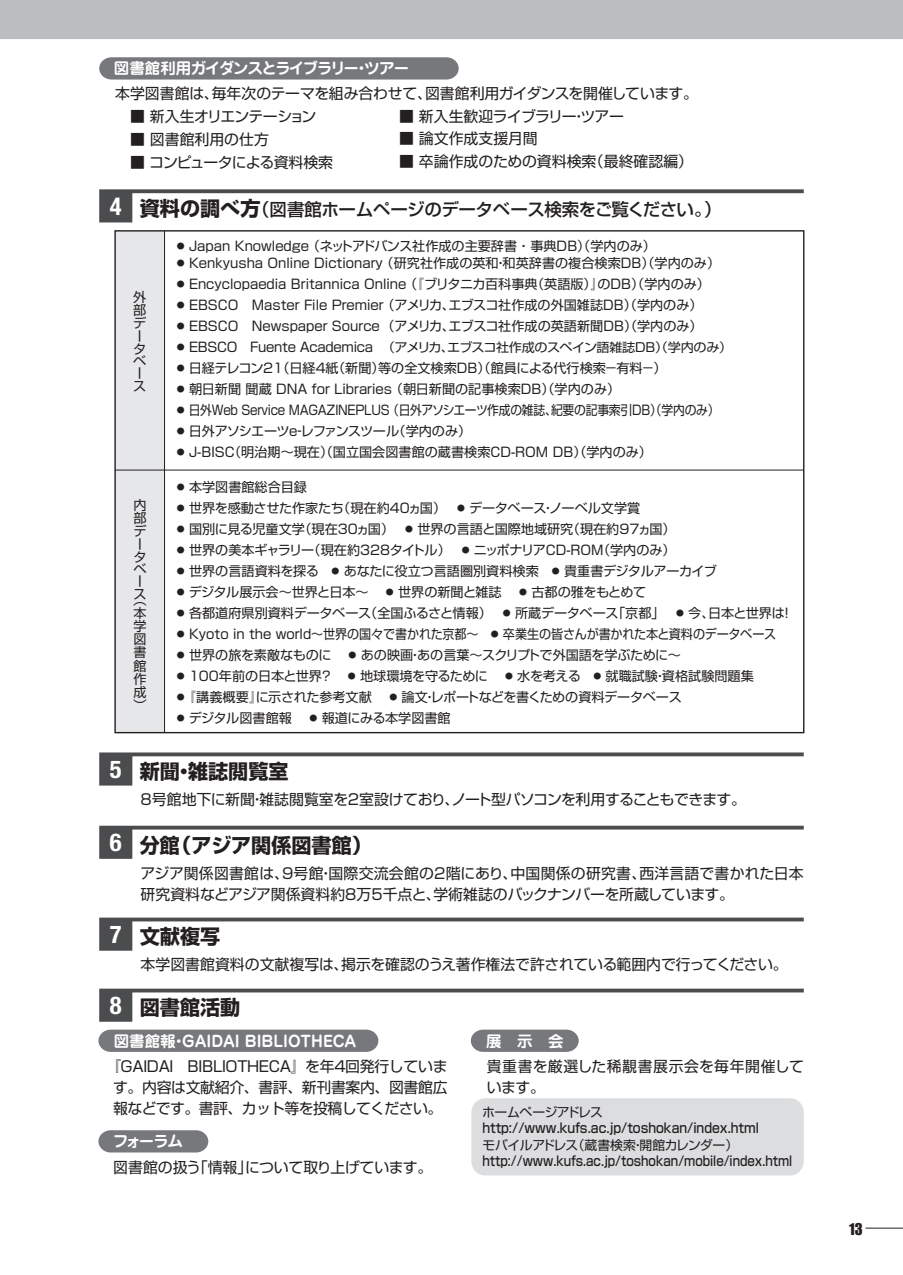
<style>
.page{position:relative;width:903px;height:1275px;background:#fff}
.page>*{position:absolute;margin:0;border:0;box-sizing:border-box;transform-origin:0 0}
.t1{font:20.12px "Shin Go Pro Bold 90 pv RKSJ H";color:#231f20}
.t2{font:17.5px "Shin Go Pro Medium 90 pv RKSJ H";letter-spacing:-.025em;color:#231f20}
.t3{font:15.58px "Jun 501 Pro Bold 90 pv RKSJ H";color:#fff}
.t4{font:15.58px "Jun 501 Pro Bold 90 pv RKSJ H";letter-spacing:-.075em;color:#fff}
.t5{font:14.88px/21px "Shin Go Pro Regular 90 pv RKSJ H";letter-spacing:-.02em;color:#231f20;text-align:center}
.t6{font:14.88px/21px "Shin Go Pro Regular 90 pv RKSJ H";color:#231f20}
.t7{font:14.88px/21px "Shin Go Pro Regular 90 pv RKSJ H";letter-spacing:.03em;color:#231f20}
.t8{font:14.88px "Shin Go Pro Regular 90 pv RKSJ H";letter-spacing:-.04em;color:#231f20}
.t9{font:14.88px "Shin Go Pro Regular 90 pv RKSJ H";letter-spacing:-.065em;color:#231f20}
.t10{font:14.88px "Shin Go Pro Regular 90 pv RKSJ H";letter-spacing:-.06em;color:#231f20}
.t11{font:14.88px "Impact";color:#231f20}
.t12{font:13.47px "Shin Go Pro Medium 90 pv RKSJ H";color:#231f20;scale:.88 1}
.t13{font:13.47px "Shin Go Pro Medium 90 pv RKSJ H";color:#231f20;scale:.92 1}
.t14{font:13.12px "Shin Go Pro Regular 90 pv RKSJ H";color:#231f20}
.t15{font:13.12px "Shin Go Pro Regular 90 pv RKSJ H";letter-spacing:-.02em;color:#231f20;scale:.9 1}
.t16{font:13.12px "Shin Go Pro Regular 90 pv RKSJ H";letter-spacing:-.03em;color:#231f20}
.t17{font:13.12px "Shin Go Pro Regular 90 pv RKSJ H";letter-spacing:-.035em;color:#231f20}
.t18{font:13.12px/12.6px "Shin Go Pro Regular 90 pv RKSJ V";color:#231f20}
.t19{font:12.78px "Shin Go Pro Regular 90 pv RKSJ H";letter-spacing:-.035em;color:#231f20}
.t20{font:12.42px "Shin Go Pro Regular 90 pv RKSJ H";letter-spacing:-.05em;color:#231f20;scale:1.05 1}
.s1{font-family:"Helvetica Neue";font-weight:700;font-stretch:condensed;font-size:24.5px;color:#fff}
.s2{font-family:"Shin Go Pro Bold 90 pv RKSJ H";font-size:20.12px}
.s3{font-size:13.12px}
</style>
<div class="page">
<div style="left:471px;top:1098px;width:333px;height:77px;background:#dcdddf;border-radius:14px"></div>
<div style="left:115px;top:231px;width:50px;height:502px;background:#e6e7e9"></div>
<div style="left:98px;top:1030px;width:280px;height:22px;background:#76787b"></div>
<svg style="left:98px;top:1130px;width:110px;height:22px;background:#7d7f82"></svg>
<svg style="left:471px;top:1030px;width:108px;height:22px;background:#7d7f81"></svg>
<svg style="left:99px;top:57px;width:360px;height:23px;background:#7c7e81"></svg>
<hr style="left:164px;top:231px;width:1px;height:502px;background:#231f20">
<div style="left:0;top:0;width:903px;height:39px;background:#bcbdc0"></div>
<svg style="left:99px;top:189px;width:705px;height:33px"></svg>
<svg style="left:99px;top:752px;width:705px;height:34px"></svg>
<svg style="left:99px;top:826px;width:705px;height:33px"></svg>
<svg style="left:99px;top:918px;width:705px;height:33px"></svg>
<svg style="left:99px;top:989px;width:705px;height:33px"></svg>
<hr style="left:115px;top:470px;width:689px;height:1px;background:#231f20">
<hr style="left:865px;top:1228px;width:38px;height:1px;background:#231f20">
<p class="t4" style="left:114px;top:56px;width:297px">図書館利用ガイダンスとライブラリー・ツアー</p>
<p class="t5" style="left:115px;top:81px;width:584px">本学図書館は、毎年次のテーマを組み合わせて、図書館利用ガイダンスを開催しています。</p>
<p class="t10" style="left:130px;top:104px;width:188px">■ 新入生オリエンテーション</p>
<p class="t6" style="left:130px;top:127px;width:140px">■ 図書館利用の仕方</p>
<p class="t9" style="left:130px;top:150px;width:205px">■ コンピュータによる資料検索</p>
<p class="t8" style="left:399px;top:104px;width:226px">■ 新入生歓迎ライブラリー・ツアー</p>
<p class="t6" style="left:399px;top:126px;width:140px">■ 論文作成支援月間</p>
<p class="t6" style="left:399px;top:149px;width:296px">■ 卒論作成のための資料検索（最終確認編）</p>
<h2 class="t2" style="left:110px;top:195px;width:613px"><span class="s1">4</span> <span class="s2">資料の調べ方</span>（図書館ホームページのデータベース検索をご覧ください。）</h2>
<p class="t18" style="left:133px;top:289px;width:14px">外部データベース</p>
<p class="t18" style="left:134px;top:497px;width:14px">内部データベース</p>
<p class="t18" style="left:134px;top:592px;width:14px;line-height:13.1px;text-align:justify">（本学図書館作成）</p>
<p class="t14" style="left:177px;top:235px;width:481px"><sup>●</sup> Japan Knowledge（ネットアドバンス社作成の主要辞書・事典DB）（学内のみ）</p>
<p class="t14" style="left:177px;top:252px;width:545px"><sup>●</sup> Kenkyusha Online Dictionary（研究社作成の英和・和英辞書の複合検索DB）（学内のみ）</p>
<p class="t14" style="left:177px;top:273px;width:535px"><sup>●</sup> Encyclopaedia Britannica Online （『ブリタニカ百科事典（英語版）』のDB）（学内のみ）</p>
<p class="t14" style="left:177px;top:294px;width:527px"><sup>●</sup> EBSCO　Master File Premier（アメリカ、エブスコ社作成の外国雑誌DB）（学内のみ）</p>
<p class="t14" style="left:177px;top:315px;width:527px"><sup>●</sup> EBSCO　Newspaper Source （アメリカ、エブスコ社作成の英語新聞DB）（学内のみ）</p>
<p class="t20" style="left:177px;top:337px;width:531px"><sup>●</sup> <span class="s3">EBSCO　Fuente Academica</span> （アメリカ、エブスコ社作成のスペイン語雑誌DB）（学内のみ）</p>
<p class="t14" style="left:177px;top:357px;width:491px"><sup>●</sup> 日経テレコン21（日経4紙（新聞）等の全文検索DB）（館員による代行検索－有料－）</p>
<p class="t14" style="left:177px;top:378px;width:445px"><sup>●</sup> 朝日新聞 聞蔵 DNA for Ｌibraries （朝日新聞の記事検索DB）（学内のみ）</p>
<p class="t15" style="left:177px;top:399px;width:605px"><sup>●</sup> 日外Web Service MAGAZINEPLUS （日外アソシエーツ作成の雑誌、紀要の記事索引DB）（学内のみ）</p>
<p class="t17" style="left:177px;top:420px;width:296px"><sup>●</sup> 日外アソシエーツe-レファンスツール（学内のみ）</p>
<p class="t14" style="left:177px;top:441px;width:477px"><sup>●</sup> J-BISC（明治期～現在）（国立国会図書館の蔵書検索CD-ROM DB）（学内のみ）</p>
<p class="t14" style="left:177px;top:477px;width:132px"><sup>●</sup> 本学図書館総合目録</p>
<p class="t14" style="left:177px;top:498px;width:465px"><sup>●</sup> 世界を感動させた作家たち（現在約40ヵ国） <sup>●</sup> データベース・ノーベル文学賞</p>
<p class="t14" style="left:177px;top:519px;width:500px"><sup>●</sup> 国別に見る児童文学（現在30ヵ国） <sup>●</sup> 世界の言語と国際地域研究（現在約97ヵ国）</p>
<p class="t14" style="left:177px;top:540px;width:500px"><sup>●</sup> 世界の美本ギャラリー（現在約328タイトル） <sup>●</sup> ニッポナリアCD-ROM（学内のみ）</p>
<p class="t14" style="left:177px;top:561px;width:541px"><sup>●</sup> 世界の言語資料を探る　<sup>●</sup> あなたに役立つ言語圏別資料検索　<sup>●</sup> 貴重書デジタルアーカイブ</p>
<p class="t14" style="left:177px;top:582px;width:471px"><sup>●</sup> デジタル展示会～世界と日本～　 <sup>●</sup> 世界の新聞と雑誌　 <sup>●</sup> 古都の雅をもとめて</p>
<p class="t14" style="left:177px;top:603px;width:618px"><sup>●</sup> 各都道府県別資料データベース（全国ふるさと情報）　 <sup>●</sup> 所蔵データベース「京都」 <sup>●</sup> 今、日本と世界は！</p>
<p class="t14" style="left:177px;top:624px;width:601px"><sup>●</sup> Kyoto in the world～世界の国々で書かれた京都～　<sup>●</sup> 卒業生の皆さんが書かれた本と資料のデータベース</p>
<p class="t14" style="left:177px;top:645px;width:505px"><sup>●</sup> 世界の旅を素敵なものに　 <sup>●</sup> あの映画・あの言葉～スクリプトで外国語を学ぶために～</p>
<p class="t14" style="left:177px;top:666px;width:592px"><sup>●</sup> 100年前の日本と世界？ 　<sup>●</sup> 地球環境を守るために 　<sup>●</sup> 水を考える <sup>●</sup> 就職試験・資格試験問題集　</p>
<p class="t16" style="left:177px;top:687px;width:506px"><sup>●</sup>『講義概要』に示された参考文献　 <sup>●</sup> 論文・レポートなどを書くための資料データベース</p>
<p class="t14" style="left:177px;top:708px;width:275px"><sup>●</sup> デジタル図書館報　 <sup>●</sup> 報道にみる本学図書館</p>
<h1 class="t1" style="left:110px;top:756px;width:180px"><span class="s1">5</span> 新聞・雑誌閲覧室</h1>
<p class="t5" style="left:141px;top:787px;width:607px">8号館地下に新聞・雑誌閲覧室を2室設けており、ノート型パソコンを利用することもできます。</p>
<h1 class="t1" style="left:110px;top:829px;width:264px"><span class="s1">6</span> 分館（アジア関係図書館）</h1>
<p class="t6" style="left:140px;top:860px;width:665px">アジア関係図書館は、9号館・国際交流会館の2階にあり、中国関係の研究書、西洋言語で書かれた日本研究資料などアジア関係資料約8万5千点と、学術雑誌のバックナンバーを所蔵しています。</p>
<h1 class="t1" style="left:110px;top:921px;width:112px"><span class="s1">7</span> 文献複写</h1>
<p class="t5" style="left:141px;top:952px;width:649px">本学図書館資料の文献複写は、掲示を確認のうえ著作権法で許されている範囲内で行ってください。</p>
<h1 class="t1" style="left:110px;top:992px;width:132px"><span class="s1">8</span> 図書館活動</h1>
<p class="t3" style="left:114px;top:1029px;width:244px">図書館報・GAIDAI BIBLIOTHECA</p>
<p class="t5" style="left:106px;top:1054px;width:343px">『GAIDAI BIBLIOTHECA』を年4回発行しています。内容は文献紹介、書評、新刊書案内、図書館広報などです。書評、カット等を投稿してください。</p>
<p class="t3" style="left:113px;top:1129px;width:72px">フォーラム</p>
<p class="t5" style="left:113px;top:1154px;width:321px">図書館の扱う「情報」について取り上げています。</p>
<p class="t3" style="left:486px;top:1028px;width:79px">展　示　会</p>
<p class="t7" style="left:487px;top:1054px;width:319px">貴重書を厳選した稀覯書展示会を毎年開催しています。</p>
<p class="t19" style="left:482px;top:1102px;width:122px">ホームページアドレス</p>
<p class="t13" style="left:482px;top:1117px;width:302px">http://www.kufs.ac.jp/toshokan/index.html</p>
<p class="t19" style="left:482px;top:1135px;width:257px">モバイルアドレス（蔵書検索・開館カレンダー）</p>
<p class="t12" style="left:482px;top:1150px;width:353px">http://www.kufs.ac.jp/toshokan/mobile/index.html</p>
<p class="t11" style="left:849px;top:1220px;width:15px">13</p>
</div>
